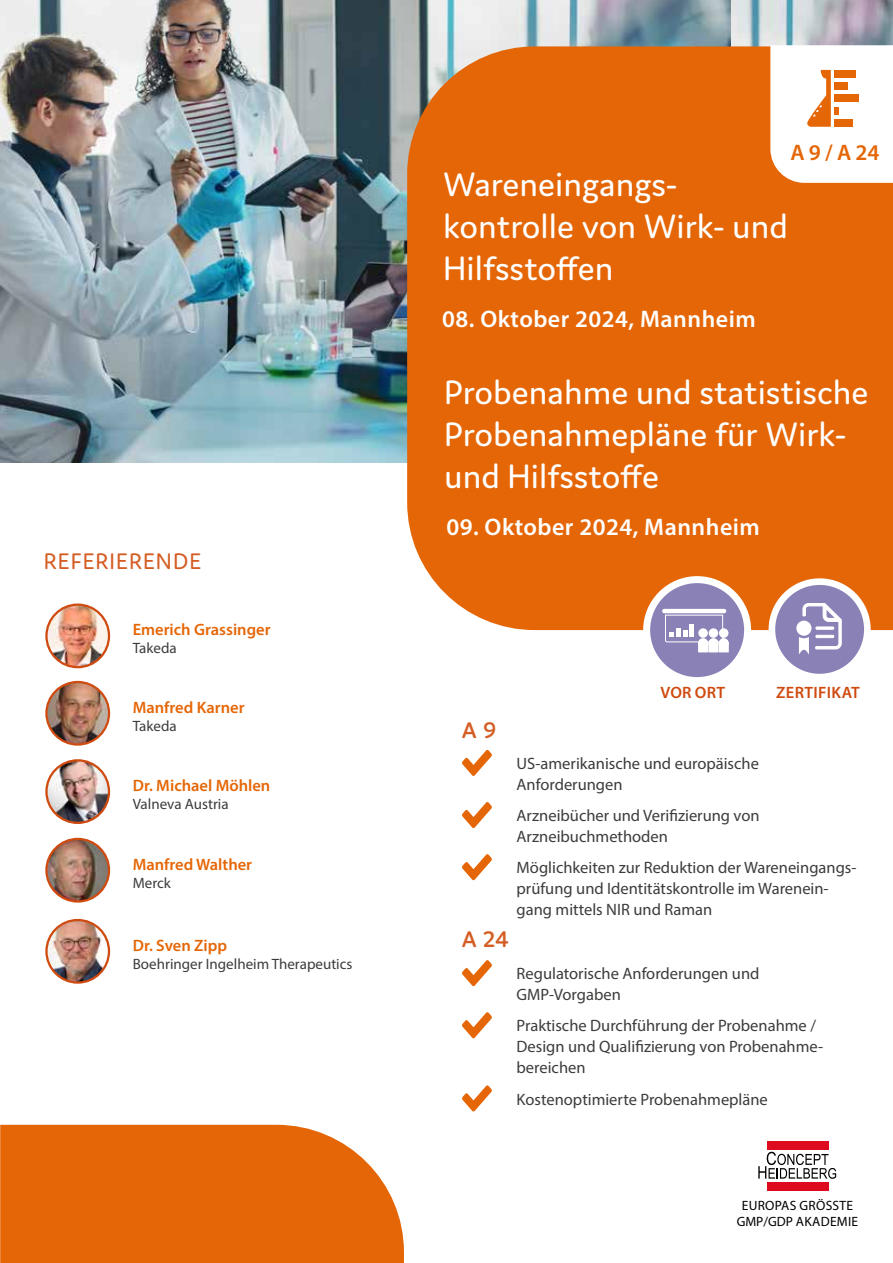
<style>
.page{position:relative;width:893px;height:1263px;background:#fff}
.page>*{position:absolute;margin:0;border:0;box-sizing:border-box;transform-origin:0 0}
.t1{font:36px/42px "Domus";color:#fff}
.t2{font:600 24px "Myriad Pro";letter-spacing:.02em;color:#fff}
.t3{font:24px "Domus";letter-spacing:.045em;color:#d45d24}
.t4{font:600 24px "Domus";color:#d45d24}
.t5{font:600 22.5px "Myriad Pro";color:#e56606}
.t6{font:16.5px/21px "Myriad Pro";color:#3c3c3b}
.t7{font:600 16.5px "Myriad Pro";color:#e56606}
.t8{font:600 16.5px "Myriad Pro";letter-spacing:.02em;color:#cf4b10}
.t9{font:15px "Myriad Pro";color:#3c3c3b}
.t10{font:13.5px/16.5px "Myriad Pro";letter-spacing:.02em;color:#000;text-align:center}
</style>
<div class="page">
<img style="left:731px;top:0;width:162px;height:46px">
<img style="left:0;top:0;width:731px;height:462px">
<div style="left:407px;top:46px;width:486px;height:584px;background:#e56606"></div>
<div style="left:772px;top:582px;width:95px;height:95px;background:#8a81b6;border-radius:50%"></div>
<div style="left:769px;top:578px;width:102px;height:102px;border:7px solid #fff;border-radius:50%"></div>
<svg style="left:796px;top:621px;width:15px;height:15px"></svg>
<svg style="left:799px;top:603px;width:43px;height:52px"></svg>
<svg style="left:758px;top:1152px;width:78px;height:27px"></svg>
<div style="left:767px;top:1142px;width:62px;height:8px;background:#de0b1e"></div>
<div style="left:767px;top:1182px;width:62px;height:8px;background:#de0b1e"></div>
<svg style="left:462px;top:750px;width:30px;height:26px"></svg>
<svg style="left:462px;top:802px;width:30px;height:26px"></svg>
<svg style="left:462px;top:854px;width:30px;height:26px"></svg>
<svg style="left:462px;top:960px;width:30px;height:26px"></svg>
<svg style="left:462px;top:1012px;width:30px;height:26px"></svg>
<svg style="left:462px;top:1085px;width:30px;height:26px"></svg>
<img style="left:46px;top:605px;width:63px;height:62px;border-radius:31px">
<div style="left:45px;top:603px;width:65px;height:65px;border:2px solid #cf4b10;border-radius:50%"></div>
<img style="left:46px;top:682px;width:63px;height:62px;border-radius:31px">
<div style="left:45px;top:681px;width:65px;height:65px;border:2px solid #cf4b10;border-radius:50%"></div>
<img style="left:46px;top:760px;width:63px;height:63px;border-radius:31px">
<div style="left:45px;top:759px;width:65px;height:65px;border:2px solid #cf4b10;border-radius:50%"></div>
<img style="left:46px;top:839px;width:63px;height:62px;border-radius:31px">
<div style="left:45px;top:838px;width:65px;height:65px;border:2px solid #cf4b10;border-radius:50%"></div>
<img style="left:46px;top:920px;width:63px;height:62px;border-radius:31px">
<div style="left:45px;top:919px;width:65px;height:65px;border:2px solid #cf4b10;border-radius:50%"></div>
<div style="left:0;top:1125px;width:404px;height:138px;background:#e56606"></div>
<svg style="left:647px;top:580px;width:101px;height:101px;background:#9991bf"></svg>
<div style="left:643px;top:576px;width:108px;height:108px;border:7px solid #fff;border-radius:50%"></div>
<hr style="left:662px;top:609px;width:64px;height:4px;background:#fff;border-radius:2px">
<svg style="left:665px;top:615px;width:58px;height:27px"></svg>
<hr style="left:689px;top:625px;width:4px;height:12px;background:#fff">
<div style="left:719px;top:628px;width:9px;height:10px;background:#fff;border-radius:50%"></div>
<div style="left:719px;top:642px;width:9px;height:10px;background:#fff"></div>
<div style="left:719px;top:638px;width:9px;height:10px;background:#fff;border-radius:50%"></div>
<div style="left:709px;top:628px;width:9px;height:10px;background:#fff;border-radius:50%"></div>
<div style="left:708px;top:642px;width:10px;height:10px;background:#fff"></div>
<div style="left:708px;top:638px;width:10px;height:10px;background:#fff;border-radius:50%"></div>
<div style="left:698px;top:628px;width:10px;height:10px;background:#fff;border-radius:50%"></div>
<div style="left:698px;top:642px;width:10px;height:10px;background:#fff"></div>
<div style="left:698px;top:638px;width:10px;height:10px;background:#fff;border-radius:50%"></div>
<svg style="left:770px;top:45px;width:123px;height:138px"></svg>
<div style="left:834px;top:82px;width:14px;height:8px;background:#e56606"></div>
<h2 class="t3" style="left:44px;top:548px;width:159px">REFERIERENDE</h2>
<p class="t7" style="left:133px;top:619px;width:139px">Emerich Grassinger</p>
<p class="t9" style="left:133px;top:639px;width:45px">Takeda</p>
<p class="t7" style="left:133px;top:696px;width:113px">Manfred Karner</p>
<p class="t9" style="left:133px;top:716px;width:45px">Takeda</p>
<p class="t7" style="left:133px;top:775px;width:139px">Dr. Michael Möhlen</p>
<p class="t9" style="left:133px;top:795px;width:97px">Valneva Austria</p>
<p class="t7" style="left:133px;top:853px;width:121px">Manfred Walther</p>
<p class="t9" style="left:133px;top:873px;width:40px">Merck</p>
<p class="t7" style="left:133px;top:934px;width:96px">Dr. Sven Zipp</p>
<p class="t9" style="left:133px;top:954px;width:221px">Boehringer Ingelheim Therapeutics</p>
<h3 class="t5" style="left:790px;top:138px;width:90px">A 9 / A 24</h3>
<h1 class="t1" style="left:443px;top:162px;width:346px">Wareneingangs&shy;kontrolle von Wirk- und<br>Hilfsstoffen</h1>
<h2 class="t2" style="left:442px;top:303px;width:315px">08. Oktober 2024, Mannheim</h2>
<h1 class="t1" style="left:444px;top:371px;width:426px">Probenahme und statistische<br>Probenahmepläne für Wirk&shy;und Hilfsstoffe</h1>
<h2 class="t2" style="left:446px;top:511px;width:315px">09. Oktober 2024, Mannheim</h2>
<p class="t8" style="left:660px;top:682px;width:66px">VOR ORT</p>
<p class="t8" style="left:776px;top:682px;width:85px">ZERTIFIKAT</p>
<h2 class="t4" style="left:462px;top:717px;width:37px">A 9</h2>
<h2 class="t4" style="left:462px;top:926px;width:49px">A 24</h2>
<p class="t6" style="left:517px;top:753px;width:244px">US-amerikanische und europäische<br>Anforderungen</p>
<p class="t6" style="left:517px;top:805px;width:245px">Arzneibücher und Verifizierung von<br>Arzneibuchmethoden</p>
<p class="t6" style="left:517px;top:857px;width:341px">Möglichkeiten zur Reduktion der Wareneingangs&shy;prüfung und Identitätskontrolle im Warenein&shy;gang mittels NIR und Raman</p>
<p class="t6" style="left:517px;top:963px;width:244px">Regulatorische Anforderungen und<br>GMP-Vorgaben</p>
<p class="t6" style="left:517px;top:1015px;width:308px">Praktische Durchführung der Probenahme /<br>Design und Qualifizierung von Probenahme&shy;bereichen</p>
<p class="t6" style="left:517px;top:1088px;width:253px">Kostenoptimierte Probenahmepläne</p>
<p class="t10" style="left:737px;top:1197px;width:123px">EUROPAS GRÖSSTE<br>GMP/GDP AKADEMIE</p>
</div>
